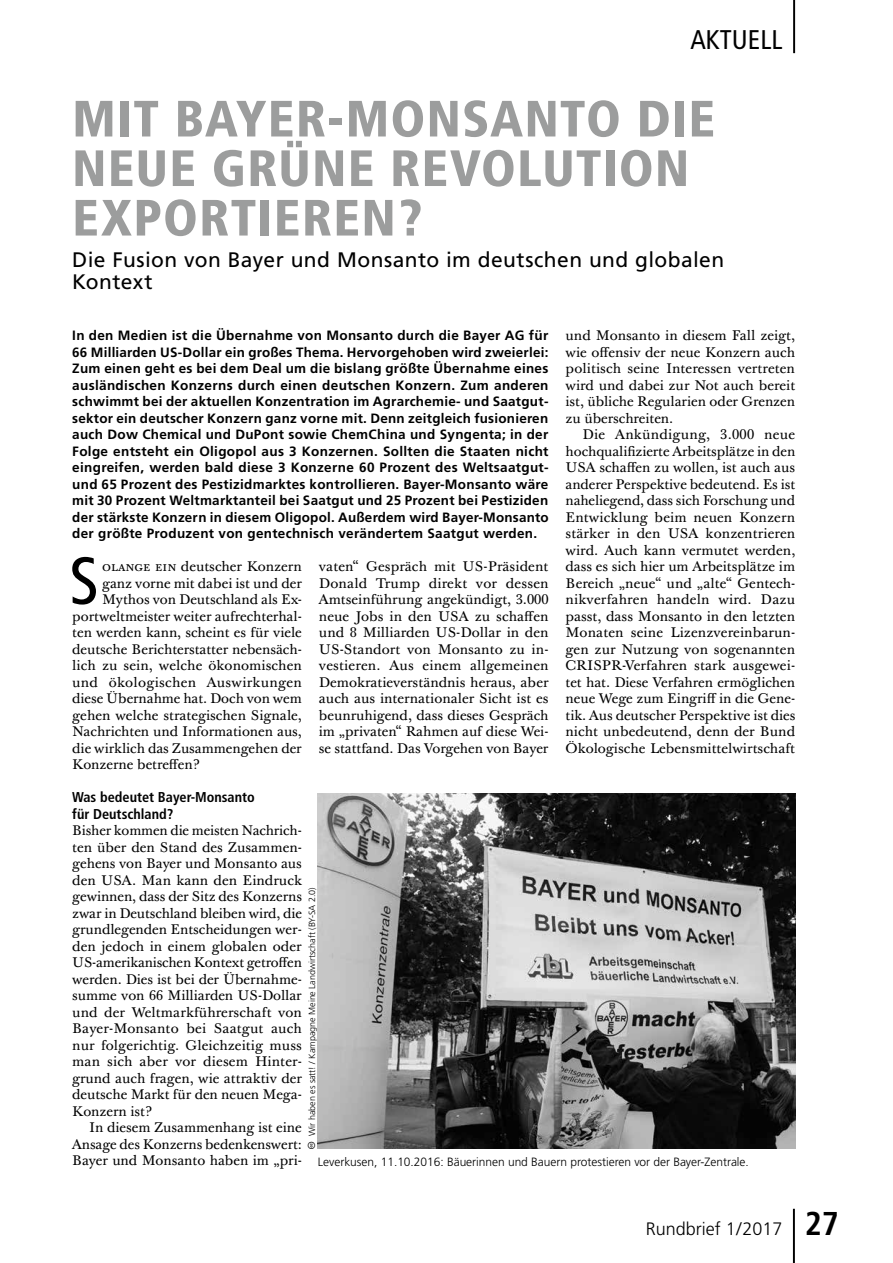
<style>
.page{position:relative;width:893px;height:1263px;background:#fff}
.page>*{position:absolute;margin:0;border:0;box-sizing:border-box;transform-origin:0 0}
.t1{font:condensed 66.9px "Frutiger";color:#000}
.t2{font:900 condensed 51px/49.5px "Frutiger";letter-spacing:.025em;color:#9c9d9d}
.t3{font:condensed 27px "Frutiger";color:#000}
.t4{font:21px/22.5px "Frutiger";letter-spacing:.02em;color:#000}
.t5{font:300 18px "Frutiger";color:#000}
.t6{font:700 condensed 14.25px/16.5px "Frutiger";color:#000}
.t7{font:13.65px/16.5px "Baskerville 10 Pro";color:#000;text-align:justify}
.t8{font:13.65px "Baskerville 10 Pro";letter-spacing:.02em;color:#000}
.t9{font:700 13.5px/16.5px "Frutiger";letter-spacing:.02em;color:#000;text-align:justify}
.t10{font:300 12px "Frutiger";letter-spacing:-.005em;color:#000}
.t11{font:300 9px "Frutiger";letter-spacing:-.005em;color:#000}
.s1{font-weight:700;font-stretch:condensed;font-size:33px}
</style>
<div class="page">
<hr style="left:793px;top:0;width:2px;height:53px;background:#000">
<hr style="left:793px;top:1209px;width:2px;height:54px;background:#000">
<img style="left:318px;top:793px;width:477px;height:355px">
<h3 class="t3" style="left:690px;top:24px;width:93px">AKTUELL</h3>
<h2 class="t2" style="left:72px;top:94px;width:644px">MIT BAYER-MONSANTO DIE<br>NEUE GRÜNE REVOLUTION<br>EXPORTIEREN?</h2>
<h3 class="t4" style="left:72px;top:248px;width:653px">Die Fusion von Bayer und Monsanto im deutschen und globalen<br>Kontext</h3>
<p class="t9" style="left:72px;top:327px;width:478px">In den Medien ist die Übernahme von Monsanto durch die Bayer AG für 66 Milliarden US-Dollar ein großes Thema. Hervorgehoben wird zweierlei:<br>Zum einen geht es bei dem Deal um die bislang größte Übernahme eines ausländischen Konzerns durch einen deutschen Konzern. Zum anderen schwimmt bei der aktuellen Konzentration im Agrarchemie- und Saatgut&shy;sektor ein deutscher Konzern ganz vorne mit. Denn zeitgleich fusionieren auch Dow Chemical und DuPont sowie ChemChina und Syngenta; in der Folge entsteht ein Oligopol aus 3 Konzernen. Sollten die Staaten nicht eingreifen, werden bald diese 3 Konzerne 60 Prozent des Weltsaatgut&shy;und 65 Prozent des Pestizidmarktes kontrollieren. Bayer-Monsanto wäre mit 30 Prozent Weltmarktanteil bei Saatgut und 25 Prozent bei Pestiziden der stärkste Konzern in diesem Oligopol. Außerdem wird Bayer-Monsanto der größte Produzent von gentechnisch verändertem Saatgut werden.</p>
<h1 class="t1" style="left:69px;top:542px;width:31px">S</h1>
<p class="t7" style="left:102px;top:559px;width:201px">olange ein deutscher Konzern</p>
<p class="t7" style="left:566px;top:328px;width:231px">und Monsanto in diesem Fall zeigt, wie offensiv der neue Konzern auch politisch seine Interessen vertreten wird und dabei zur Not auch bereit ist, übliche Regularien oder Grenzen zu überschreiten.</p>
<p class="t7" style="left:566px;top:427px;width:231px;text-indent:17px">Die Ankündigung, 3.000 neue hochqualifizierte Arbeitsplätze in den USA schaffen zu wollen, ist auch aus anderer Perspektive bedeutend. Es ist naheliegend, dass sich Forschung und Entwicklung beim neuen Konzern stärker in den USA konzentrieren wird. Auch kann vermutet werden, dass es sich hier um Arbeitsplätze im Bereich „neue“ und „alte“ Gentech&shy;nikverfahren handeln wird. Dazu passt, dass Monsanto in den letzten Monaten seine Lizenzvereinbarun&shy;gen zur Nutzung von sogenannten CRISPR-Verfahren stark ausgewei&shy;tet hat. Diese Verfahren ermöglichen neue Wege zum Eingriff in die Gene&shy;tik. Aus deutscher Perspektive ist dies nicht unbedeutend, denn der Bund Ökologische Lebensmittelwirtschaft</p>
<p class="t7" style="left:319px;top:559px;width:231px">vaten“ Gespräch mit US-Präsident Donald Trump direkt vor dessen Amtseinführung angekündigt, 3.000 neue Jobs in den USA zu schaffen und 8 Milliarden US-Dollar in den US-Standort von Monsanto zu in&shy;vestieren. Aus einem allgemeinen Demokratieverständnis heraus, aber auch aus internationaler Sicht ist es beunruhigend, dass dieses Gespräch im „privaten“ Rahmen auf diese Wei&shy;se stattfand. Das Vorgehen von Bayer</p>
<p class="t7" style="left:102px;top:575px;width:201px">ganz vorne mit dabei ist und der</p>
<p class="t7" style="left:102px;top:592px;width:201px">Mythos von Deutschland als Ex-</p>
<p class="t7" style="left:72px;top:608px;width:231px">portweltmeister weiter aufrechterhal-</p>
<p class="t7" style="left:72px;top:625px;width:231px">ten werden kann, scheint es für viele</p>
<p class="t7" style="left:72px;top:641px;width:231px">deutsche Berichterstatter nebensäch-</p>
<p class="t7" style="left:72px;top:658px;width:231px">lich zu sein, welche ökonomischen</p>
<p class="t8" style="left:72px;top:673px;width:231px">und ökologischen Auswirkungen</p>
<p class="t7" style="left:72px;top:691px;width:231px">diese Übernahme hat. Doch von wem</p>
<p class="t7" style="left:72px;top:707px;width:231px">gehen welche strategischen Signale,</p>
<p class="t7" style="left:72px;top:724px;width:231px">Nachrichten und Informationen aus,</p>
<p class="t7" style="left:72px;top:740px;width:231px">die wirklich das Zusammengehen der</p>
<p class="t7" style="left:72px;top:757px;width:129px">Konzerne betreffen?</p>
<p class="t6" style="left:72px;top:789px;width:184px">Was bedeutet Bayer-Monsanto für Deutschland?</p>
<p class="t7" style="left:72px;top:823px;width:231px">Bisher kommen die meisten Nachrich&shy;ten über den Stand des Zusammen&shy;gehens von Bayer und Monsanto aus den USA. Man kann den Eindruck gewinnen, dass der Sitz des Konzerns zwar in Deutschland bleiben wird, die grundlegenden Entscheidungen wer&shy;den jedoch in einem globalen oder US-amerikanischen Kontext getroffen werden. Dies ist bei der Übernahme&shy;summe von 66 Milliarden US-Dollar und der Weltmarkführerschaft von Bayer-Monsanto bei Saatgut auch nur folgerichtig. Gleichzeitig muss man sich aber vor diesem Hinter&shy;grund auch fragen, wie attraktiv der deutsche Markt für den neuen Mega-Konzern ist?</p>
<p class="t7" style="left:72px;top:1120px;width:231px;text-indent:17px">In diesem Zusammenhang ist eine Ansage des Konzerns bedenkenswert:<br>Bayer und Monsanto haben im „pri-</p>
<p class="t11" style="left:307px;top:1136px;width:251px;rotate:-90deg">Wir haben es satt! / Kampagne Meine Landwirtschaft (BY-SA 2.0)</p>
<p class="t10" style="left:318px;top:1155px;width:432px">Leverkusen, 11.10.2016: Bäuerinnen und Bauern protestieren vor der Bayer-Zentrale.</p>
<h3 class="t5" style="left:646px;top:1219px;width:195px">Rundbrief 1/2017 <span class="s1">27</span></h3>
</div>
